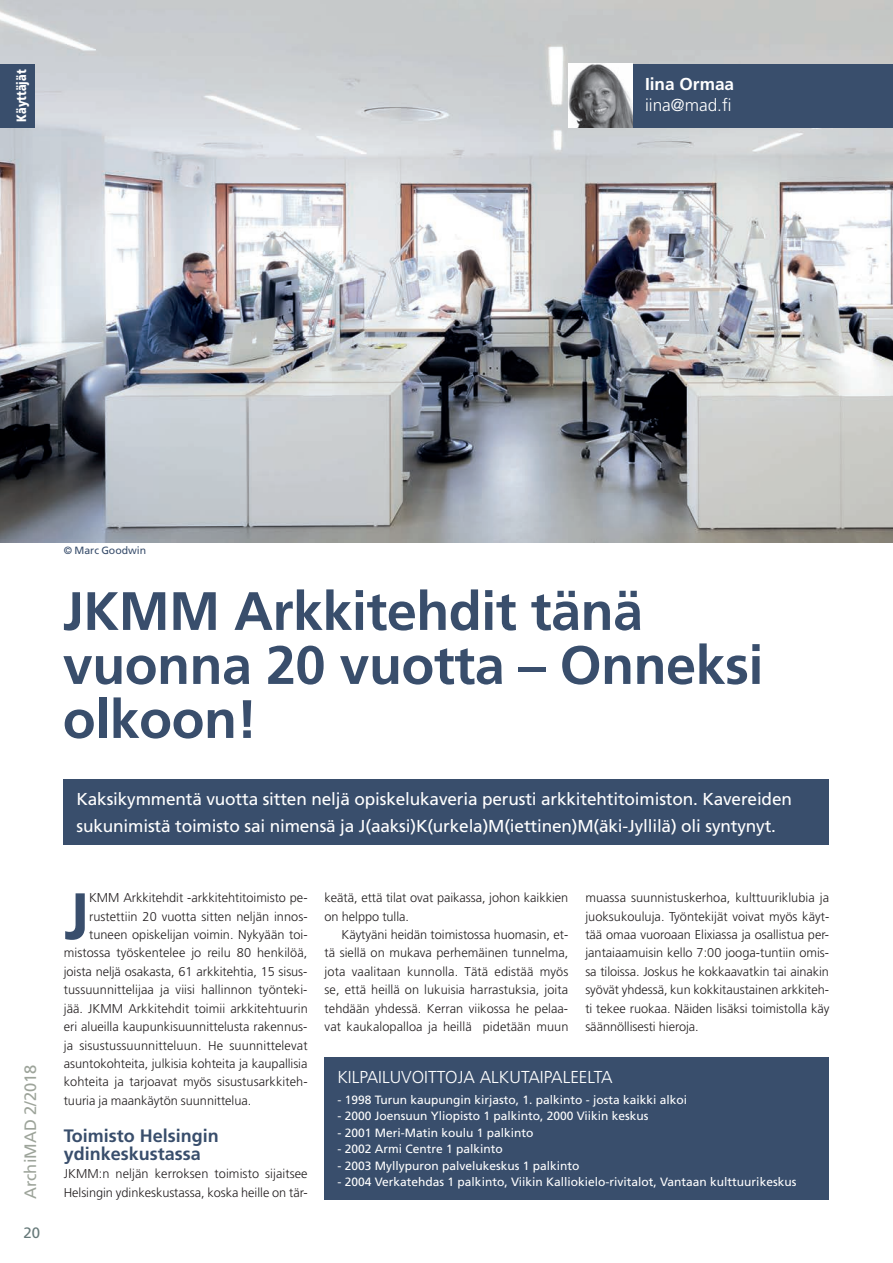
<style>
.page{position:relative;width:893px;height:1263px;background:#fff}
.page>*{position:absolute;margin:0;border:0;box-sizing:border-box;transform-origin:0 0}
.t1{font:700 65.55px "Frutiger";color:#394e6c}
.t2{font:700 54px/54px "Frutiger";letter-spacing:-.01em;color:#394e6c}
.t3{font:700 18px/18px "Frutiger";color:#394e6c}
.t4{font:17.25px/27px "Frutiger";letter-spacing:-.01em;color:#fff}
.t5{font:300 17.25px "Frutiger";color:#fff}
.t6{font:700 17.25px "Frutiger";color:#fff}
.t7{font:16.5px "Frutiger";color:#9da49a}
.t8{font:15px "Frutiger";color:#667979}
.t9{font:900 13.5px "Frutiger";color:#fff;scale:.8 1}
.t10{font:300 12.75px/18.5px "Frutiger";color:#231f20}
.t11{font:12px "Frutiger";color:#fff}
.t12{font:10.5px "Frutiger";letter-spacing:-.005em;color:#394e6c}
</style>
<div class="page">
<img style="left:0;top:0;width:893px;height:542px">
<div style="left:632px;top:64px;width:261px;height:64px;background:#394e6c"></div>
<img style="left:568px;top:64px;width:64px;height:63px">
<div style="left:64px;top:779px;width:765px;height:66px;background:#394e6c"></div>
<div style="left:325px;top:1057px;width:504px;height:142px;background:#394e6c"></div>
<div style="left:0;top:64px;width:34px;height:64px;background:#394e6c"></div>
<p class="t9" style="left:13px;top:122px;width:67px;rotate:-90deg">Käyttäjät</p>
<h3 class="t6" style="left:645px;top:74px;width:91px">Iina Ormaa</h3>
<h3 class="t5" style="left:645px;top:95px;width:88px">iina@mad.fi</h3>
<p class="t7" style="left:21px;top:1199px;width:136px;rotate:-90deg">ArchiMAD 2/2018</p>
<p class="t8" style="left:24px;top:1224px;width:18px">20</p>
<p class="t12" style="left:64px;top:545px;width:84px">© Marc Goodwin</p>
<h2 class="t2" style="left:63px;top:584px;width:702px">JKMM Arkkitehdit tänä vuonna 20 vuotta – Onneksi olkoon!</h2>
<h3 class="t4" style="left:77px;top:786px;width:717px">Kaksikymmentä vuotta sitten neljä opiskelukaveria perusti arkkitehtitoimiston. Kavereiden sukunimistä toimisto sai nimensä ja J(aaksi)K(urkela)M(iettinen)M(äki-Jyllilä) oli syntynyt.</h3>
<h1 class="t1" style="left:64px;top:878px;width:27px">J</h1>
<p class="t10" style="left:89px;top:888px;width:220px">KMM Arkkitehdit -arkkitehtitoimisto pe-</p>
<p class="t10" style="left:89px;top:907px;width:220px">rustettiin 20 vuotta sitten neljän innos-</p>
<p class="t10" style="left:89px;top:925px;width:220px">tuneen opiskelijan voimin. Nykyään toi-</p>
<p class="t10" style="left:64px;top:944px;width:245px">mistossa työskentelee jo reilu 80 henkilöä,</p>
<p class="t10" style="left:64px;top:962px;width:245px">joista neljä osakasta, 61 arkkitehtia, 15 sisus-</p>
<p class="t10" style="left:64px;top:981px;width:245px">tussuunnittelijaa ja viisi hallinnon työnteki-</p>
<p class="t10" style="left:64px;top:999px;width:245px">jää. JKMM Arkkitehdit toimii arkkitehtuurin</p>
<p class="t10" style="left:64px;top:1017px;width:245px">eri alueilla kaupunkisuunnittelusta rakennus-</p>
<p class="t10" style="left:64px;top:1036px;width:245px">ja sisustussuunnitteluun. He suunnittelevat</p>
<p class="t10" style="left:64px;top:1054px;width:245px">asuntokohteita, julkisia kohteita ja kaupallisia</p>
<p class="t10" style="left:64px;top:1073px;width:245px">kohteita ja tarjoavat myös sisustusarkkiteh-</p>
<p class="t10" style="left:64px;top:1091px;width:189px">tuuria ja maankäytön suunnittelua.</p>
<h3 class="t3" style="left:64px;top:1126px;width:157px">Toimisto Helsingin ydinkeskustassa</h3>
<p class="t10" style="left:64px;top:1165px;width:245px">JKMM:n neljän kerroksen toimisto sijaitsee<br>Helsingin ydinkeskustassa, koska heille on tär-</p>
<p class="t10" style="left:325px;top:888px;width:245px">keätä, että tilat ovat paikassa, johon kaikkien on helppo tulla.</p>
<p class="t10" style="left:325px;top:925px;width:245px;text-align:justify;text-indent:17px">Käytyäni heidän toimistossa huomasin, et&shy;tä siellä on mukava perhemäinen tunnelma, jota vaalitaan kunnolla. Tätä edistää myös se, että heillä on lukuisia harrastuksia, joita tehdään yhdessä. Kerran viikossa he pelaa&shy;vat kaukalopalloa ja heillä pidetään muun</p>
<p class="t10" style="left:585px;top:888px;width:245px;text-align:justify">muassa suunnistuskerhoa, kulttuuriklubia ja juoksukouluja. Työntekijät voivat myös käyt&shy;tää omaa vuoroaan Elixiassa ja osallistua per&shy;jantaiaamuisin kello 7:00 jooga-tuntiin omis&shy;sa tiloissa. Joskus he kokkaavatkin tai ainakin syövät yhdessä, kun kokkitaustainen arkkiteh&shy;ti tekee ruokaa. Näiden lisäksi toimistolla käy säännöllisesti hieroja.</p>
<h3 class="t5" style="left:337px;top:1067px;width:277px">KILPAILUVOITTOJA ALKUTAIPALEELTA</h3>
<p class="t11" style="left:337px;top:1093px;width:351px">- 1998 Turun kaupungin kirjasto, 1. palkinto - josta kaikki alkoi</p>
<p class="t11" style="left:337px;top:1109px;width:313px">- 2000 Joensuun Yliopisto 1 palkinto, 2000 Viikin keskus</p>
<p class="t11" style="left:337px;top:1126px;width:198px">- 2001 Meri-Matin koulu 1 palkinto</p>
<p class="t11" style="left:337px;top:1142px;width:167px">- 2002 Armi Centre 1 palkinto</p>
<p class="t11" style="left:337px;top:1159px;width:244px">- 2003 Myllypuron palvelukeskus 1 palkinto</p>
<p class="t11" style="left:337px;top:1175px;width:460px">- 2004 Verkatehdas 1 palkinto, Viikin Kalliokielo-rivitalot, Vantaan kulttuurikeskus</p>
</div>
